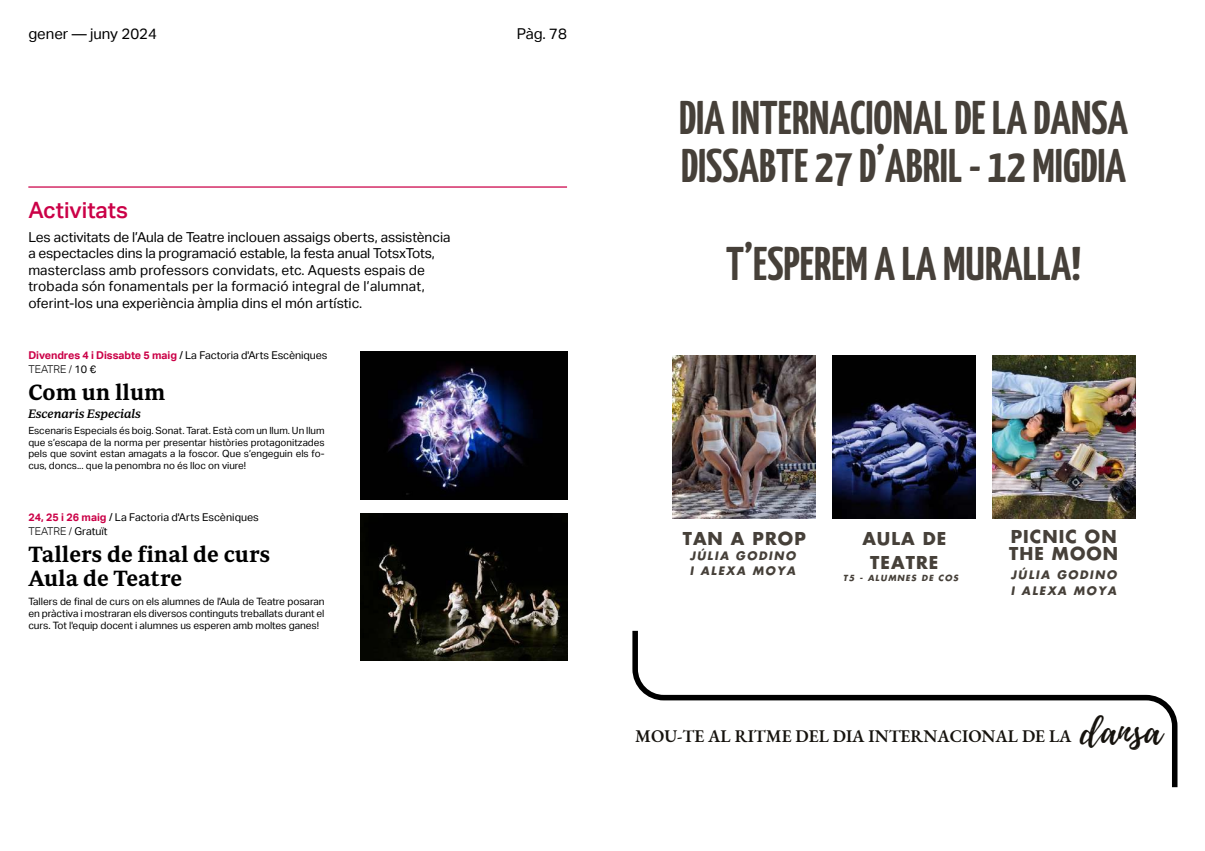
<style>
.page{position:relative;width:1205px;height:851px;background:#fff}
.page>*{position:absolute;margin:0;border:0;box-sizing:border-box;transform-origin:0 0}
.t1{font:700 47.12px/48.6px "Yanone Kaffeesatz";color:#464039}
.t2{font:39.5px "Playlist Script";color:#16130e}
.t3{font:600 22.5px/23.8px "Periodico Text";color:#000}
.t4{font:500 22.5px "Aktiv Grotesk";color:#cb0147}
.t5{font:600 17.38px "EB Garamond";color:#16130e}
.t6{font:700 17.38px/16.6px "Futura LT Pro";letter-spacing:.06em;color:#464039}
.t7{font:15px "Aktiv Grotesk";color:#000}
.t8{font:13.75px/16.5px "Aktiv Grotesk";color:#000}
.t9{font:italic 500 12.5px "Periodico Text";color:#000}
.t10{font:italic 700 11.38px/15.2px "Futura LT Pro";letter-spacing:.135em;color:#464039}
.t11{font:10.75px/13.6px "Aktiv Grotesk";letter-spacing:-.005em;color:#000}
.t12{font:10.12px/12.1px "Aktiv Grotesk";letter-spacing:-.005em;color:#000;text-align:justify}
.t13{font:9.88px/11.9px "Aktiv Grotesk";color:#000;text-align:justify}
.t14{font:italic 700 8.25px "Futura LT Pro";letter-spacing:.135em;color:#464039}
.s1{font-weight:700;color:#cb0147}
.s2{font-weight:300}
</style>
<div class="page">
<hr style="left:28px;top:186px;width:539px;height:2px;background:#cb0147">
<img style="left:360px;top:351px;width:207px;height:148px">
<img style="left:360px;top:513px;width:207px;height:147px">
<img style="left:672px;top:355px;width:143px;height:164px">
<img style="left:832px;top:355px;width:143px;height:164px">
<img style="left:992px;top:355px;width:143px;height:164px">
<svg style="left:632px;top:630px;width:546px;height:158px"></svg>
<p class="t7" style="left:28px;top:25px;width:42px">gener</p>
<p class="t7" style="left:90px;top:25px;width:68px">juny 2024</p>
<p class="t7" style="left:517px;top:25px;width:52px">Pàg. 78</p>
<h3 class="t4" style="left:28px;top:197px;width:101px">Activitats</h3>
<p class="t8" style="left:28px;top:229px;width:424px">Les activitats de l’Aula de Teatre inclouen assaigs oberts, assistència a espectacles dins la programació estable, la festa anual TotsxTots, masterclass amb professors convidats, etc. Aquests espais de trobada són fonamentals per la formació integral de l’alumnat, oferint-los una experiència àmplia dins el món artístic.</p>
<p class="t11" style="left:28px;top:349px;width:301px"><span class="s1">Divendres 4 i Dissabte 5 maig</span> / La Factoria d'Arts Escèniques<br><span class="s2">TEATRE /</span> 10 €</p>
<h3 class="t3" style="left:28px;top:380px;width:139px">Com un llum</h3>
<p class="t9" style="left:28px;top:406px;width:114px">Escenaris Especials</p>
<p class="t13" style="left:28px;top:424px;width:298px">Escenaris Especials és boig. Sonat. Tarat. Està com un llum. Un llum que s’escapa de la norma per presentar històries protagonitzades pels que sovint estan amagats a la foscor. Que s’engeguin els fo&shy;cus, doncs... que la penombra no és lloc on viure!</p>
<p class="t11" style="left:28px;top:510px;width:232px"><span class="s1">24, 25 i 26 maig</span> / La Factoria d'Arts Escèniques<br><span class="s2">TEATRE /</span> Gratuït</p>
<h3 class="t3" style="left:28px;top:542px;width:243px">Tallers de final de curs<br>Aula de Teatre</h3>
<p class="t12" style="left:28px;top:595px;width:298px">Tallers de final de curs on els alumnes de l'Aula de Teatre posaran en pràctiva i mostraran els diversos continguts treballats durant el curs. Tot l'equip docent i alumnes us esperen amb moltes ganes!</p>
<h1 class="t1" style="left:679px;top:91px;width:450px">DIA INTERNACIONAL DE LA DANSA<br>DISSABTE 27 D’ABRIL - 12 MIGDIA</h1>
<h1 class="t1" style="left:726px;top:237px;width:356px">T’ESPEREM A LA MURALLA!</h1>
<p class="t6" style="left:683px;top:529px;width:125px">TAN A PROP</p>
<p class="t10" style="left:690px;top:547px;width:107px">JÚLIA GODINO<br>I ALEXA MOYA</p>
<p class="t6" style="left:862px;top:526px;width:85px;line-height:23.8px;text-align:center">AULA DE<br>TEATRE</p>
<p class="t14" style="left:843px;top:571px;width:117px">T5 - ALUMNES DE COS</p>
<p class="t6" style="left:1009px;top:528px;width:111px">PICNIC ON<br>THE MOON</p>
<p class="t10" style="left:1011px;top:567px;width:107px">JÚLIA GODINO<br>I ALEXA MOYA</p>
<p class="t5" style="left:635px;top:725px;width:438px">MOU-TE AL RITME DEL DIA INTERNACIONAL DE LA</p>
<h2 class="t2" style="left:1080px;top:702px;width:83px">dansa</h2>
</div>
